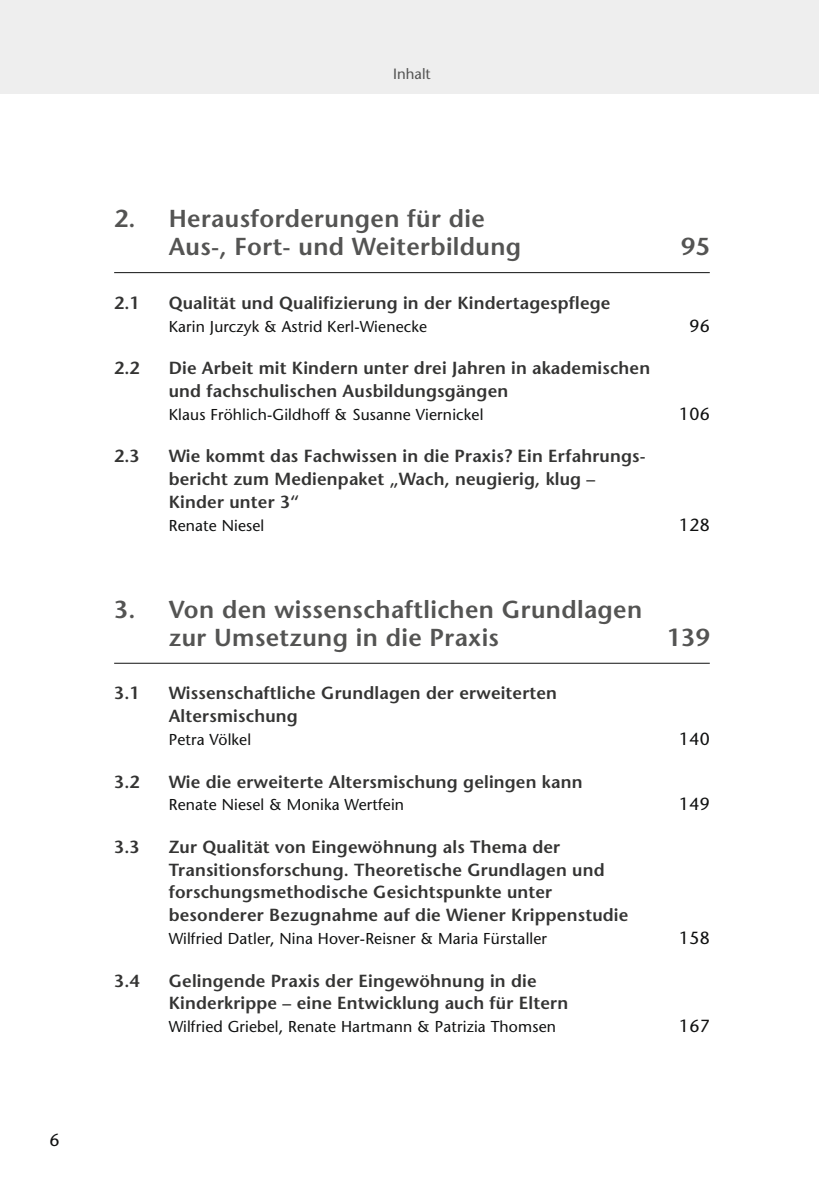
<style>
.page{position:relative;width:819px;height:1191px;background:#fff}
.page>*{position:absolute;margin:0;border:0;box-sizing:border-box;transform-origin:0 0}
._64_2_Inhalt_U1_11mm{font:600 24.5px/28px "Stone Sans Std";letter-spacing:.015em;color:#545453}
._65_2_Inhalt_U2_4mm{font:600 17.5px/22.8px "Stone Sans Std";letter-spacing:.01em;color:#343433}
._66_autor{font:500 17.5px "Stone Sans Std";letter-spacing:.01em;color:#101111}
._81_Pagina{font:500 17.5px "Stone Sans Std";color:#101111}
._66_autor-2{font:500 15.75px "Stone Sans Std";letter-spacing:.01em;color:#101111}
._82_Kolumne{font:500 14.88px "Stone Sans Std";color:#545453}
</style>
<div class="page">
<div style="left:0;top:0;width:819px;height:93px;background:#eee"></div>
<hr style="left:114px;top:272px;width:595px;height:1px;background:#101111">
<hr style="left:114px;top:663px;width:595px;height:1px;background:#101111">
<p class="_81_Pagina" style="left:50px;top:1129px;width:12px">6</p>
<p class="_82_Kolumne" style="left:393px;top:65px;width:39px">Inhalt</p>
<p class="_64_2_Inhalt_U1_11mm" style="left:169px;top:204px;width:354px;text-indent:-55px">2. Herausforderungen für die<br>Aus‑, Fort- und Weiterbildung</p>
<p class="_64_2_Inhalt_U1_11mm" style="left:681px;top:232px;width:30px">95</p>
<p class="_65_2_Inhalt_U2_4mm" style="left:114px;top:291px;width:27px">2.1</p>
<p class="_65_2_Inhalt_U2_4mm" style="left:169px;top:291px;width:443px">Qualität und Qualifizierung in der Kindertagespflege</p>
<p class="_66_autor-2" style="left:169px;top:317px;width:260px">Karin Jurczyk &amp; Astrid Kerl-Wienecke</p>
<p class="_66_autor" style="left:689px;top:315px;width:22px">96</p>
<p class="_65_2_Inhalt_U2_4mm" style="left:114px;top:357px;width:27px">2.2</p>
<p class="_65_2_Inhalt_U2_4mm" style="left:169px;top:357px;width:483px">Die Arbeit mit Kindern unter drei Jahren in akademischen und fachschulischen Ausbildungsgängen</p>
<p class="_66_autor-2" style="left:169px;top:405px;width:316px">Klaus Fröhlich-Gildhoff &amp; Susanne Viernickel</p>
<p class="_66_autor" style="left:679px;top:403px;width:32px">106</p>
<p class="_65_2_Inhalt_U2_4mm" style="left:114px;top:445px;width:27px">2.3</p>
<p class="_65_2_Inhalt_U2_4mm" style="left:169px;top:445px;width:477px">Wie kommt das Fachwissen in die Praxis? Ein Erfahrungs&shy;bericht zum Medienpaket „Wach, neugierig, klug –<br>Kinder unter 3“</p>
<p class="_66_autor-2" style="left:169px;top:515px;width:97px">Renate Niesel</p>
<p class="_66_autor" style="left:679px;top:514px;width:32px">128</p>
<p class="_64_2_Inhalt_U1_11mm" style="left:169px;top:595px;width:475px;text-indent:-55px">3. Von den wissenschaftlichen Grundlagen zur Umsetzung in die Praxis</p>
<p class="_64_2_Inhalt_U1_11mm" style="left:666px;top:623px;width:44px">139</p>
<p class="_65_2_Inhalt_U2_4mm" style="left:114px;top:682px;width:27px">3.1</p>
<p class="_65_2_Inhalt_U2_4mm" style="left:169px;top:682px;width:390px">Wissenschaftliche Grundlagen der erweiterten<br>Altersmischung</p>
<p class="_66_autor-2" style="left:169px;top:730px;width:84px">Petra Völkel</p>
<p class="_66_autor" style="left:679px;top:728px;width:32px">140</p>
<p class="_65_2_Inhalt_U2_4mm" style="left:114px;top:770px;width:27px">3.2</p>
<p class="_65_2_Inhalt_U2_4mm" style="left:169px;top:770px;width:415px">Wie die erweiterte Altersmischung gelingen kann</p>
<p class="_66_autor-2" style="left:169px;top:795px;width:237px">Renate Niesel &amp; Monika Wertfein</p>
<p class="_66_autor" style="left:679px;top:793px;width:32px">149</p>
<p class="_65_2_Inhalt_U2_4mm" style="left:114px;top:835px;width:27px">3.3</p>
<p class="_65_2_Inhalt_U2_4mm" style="left:169px;top:835px;width:461px">Zur Qualität von Eingewöhnung als Thema der Transitionsforschung. Theoretische Grundlagen und forschungsmethodische Gesichtspunkte unter besonderer Bezugnahme auf die Wiener Krippenstudie</p>
<p class="_66_autor-2" style="left:169px;top:929px;width:380px">Wilfried Datler, Nina Hover-Reisner &amp; Maria Fürstaller</p>
<p class="_66_autor" style="left:679px;top:927px;width:32px">158</p>
<p class="_65_2_Inhalt_U2_4mm" style="left:114px;top:969px;width:27px">3.4</p>
<p class="_65_2_Inhalt_U2_4mm" style="left:169px;top:969px;width:401px">Gelingende Praxis der Eingewöhnung in die<br>Kinderkrippe – eine Entwicklung auch für Eltern</p>
<p class="_66_autor-2" style="left:169px;top:1017px;width:389px">Wilfried Griebel, Renate Hartmann &amp; Patrizia Thomsen</p>
<p class="_66_autor" style="left:679px;top:1015px;width:32px">167</p>
</div>
